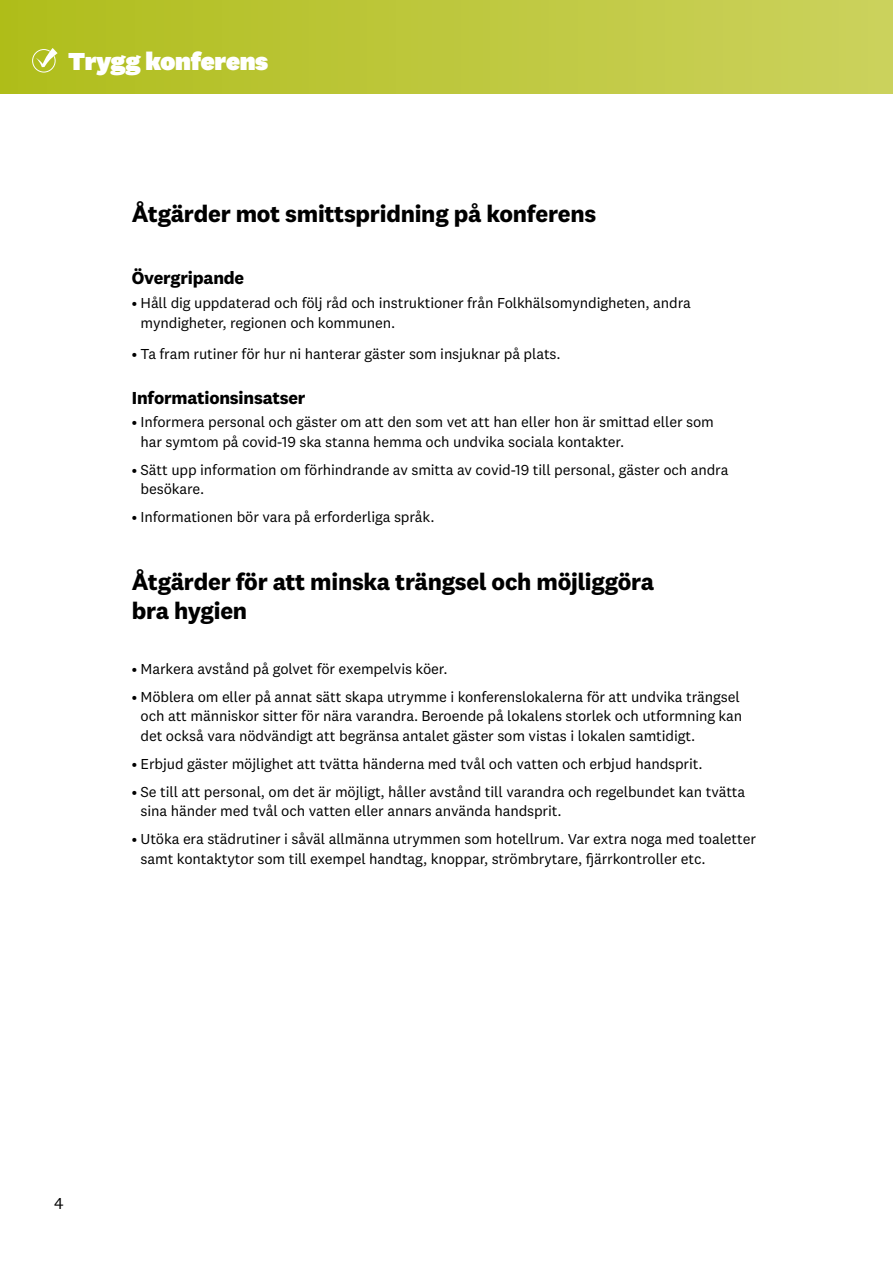
<style>
.page{position:relative;width:893px;height:1263px;background:#fff}
.page>*{position:absolute;margin:0;border:0;box-sizing:border-box;transform-origin:0 0}
.t1{font:900 25.5px "National 2";letter-spacing:-.01em;color:#fff}
.t2{font:700 24px/28.5px "National 2";letter-spacing:-.01em;color:#000}
.t3{font:700 18px "National 2";letter-spacing:-.01em;color:#000}
.t4{font:16.5px "National 2";color:#000}
.t5{font:15px/19.5px "National 2";letter-spacing:-.01em;color:#000}
</style>
<div class="page">
<div style="left:0;top:0;width:893px;height:94px;background:linear-gradient(to right,#afbd1c,#ccd25d)"></div>
<svg style="left:32px;top:48px;width:26px;height:25px"></svg>
<h1 class="t1" style="left:68px;top:46px;width:202px">Trygg konferens</h1>
<h2 class="t2" style="left:132px;top:200px;width:466px">Åtgärder mot smittspridning på konferens</h2>
<p class="t3" style="left:132px;top:267px;width:114px">Övergripande</p>
<p class="t5" style="left:141px;top:293px;width:552px;text-indent:-9px">• Håll dig uppdaterad och följ råd och instruktioner från Folkhälsomyndigheten, andra myndigheter, regionen och kommunen.</p>
<p class="t5" style="left:132px;top:344px;width:430px">• Ta fram rutiner för hur ni hanterar gäster som insjuknar på plats.</p>
<p class="t3" style="left:132px;top:386px;width:175px">Informationsinsatser</p>
<p class="t5" style="left:141px;top:412px;width:575px;text-indent:-9px">• Informera personal och gäster om att den som vet att han eller hon är smittad eller som har symtom på covid-19 ska stanna hemma och undvika sociala kontakter.</p>
<p class="t5" style="left:141px;top:460px;width:589px;text-indent:-9px">• Sätt upp information om förhindrande av smitta av covid-19 till personal, gäster och andra besökare.</p>
<p class="t5" style="left:132px;top:507px;width:304px">• Informationen bör vara på erforderliga språk.</p>
<h2 class="t2" style="left:132px;top:568px;width:524px">Åtgärder för att minska trängsel och möjliggöra bra hygien</h2>
<p class="t5" style="left:132px;top:659px;width:317px">• Markera avstånd på golvet för exempelvis köer.</p>
<p class="t5" style="left:141px;top:687px;width:603px;text-indent:-9px">• Möblera om eller på annat sätt skapa utrymme i konferenslokalerna för att undvika trängsel och att människor sitter för nära varandra. Beroende på lokalens storlek och utformning kan det också vara nödvändigt att begränsa antalet gäster som vistas i lokalen samtidigt.</p>
<p class="t5" style="left:132px;top:754px;width:572px">• Erbjud gäster möjlighet att tvätta händerna med tvål och vatten och erbjud handsprit.</p>
<p class="t5" style="left:141px;top:782px;width:606px;text-indent:-9px">• Se till att personal, om det är möjligt, håller avstånd till varandra och regelbundet kan tvätta sina händer med tvål och vatten eller annars använda handsprit.</p>
<p class="t5" style="left:141px;top:829px;width:617px;text-indent:-9px">• Utöka era städrutiner i såväl allmänna utrymmen som hotellrum. Var extra noga med toaletter samt kontaktytor som till exempel handtag, knoppar, strömbrytare, fjärrkontroller etc.</p>
<p class="t4" style="left:54px;top:1193px;width:11px">4</p>
</div>
